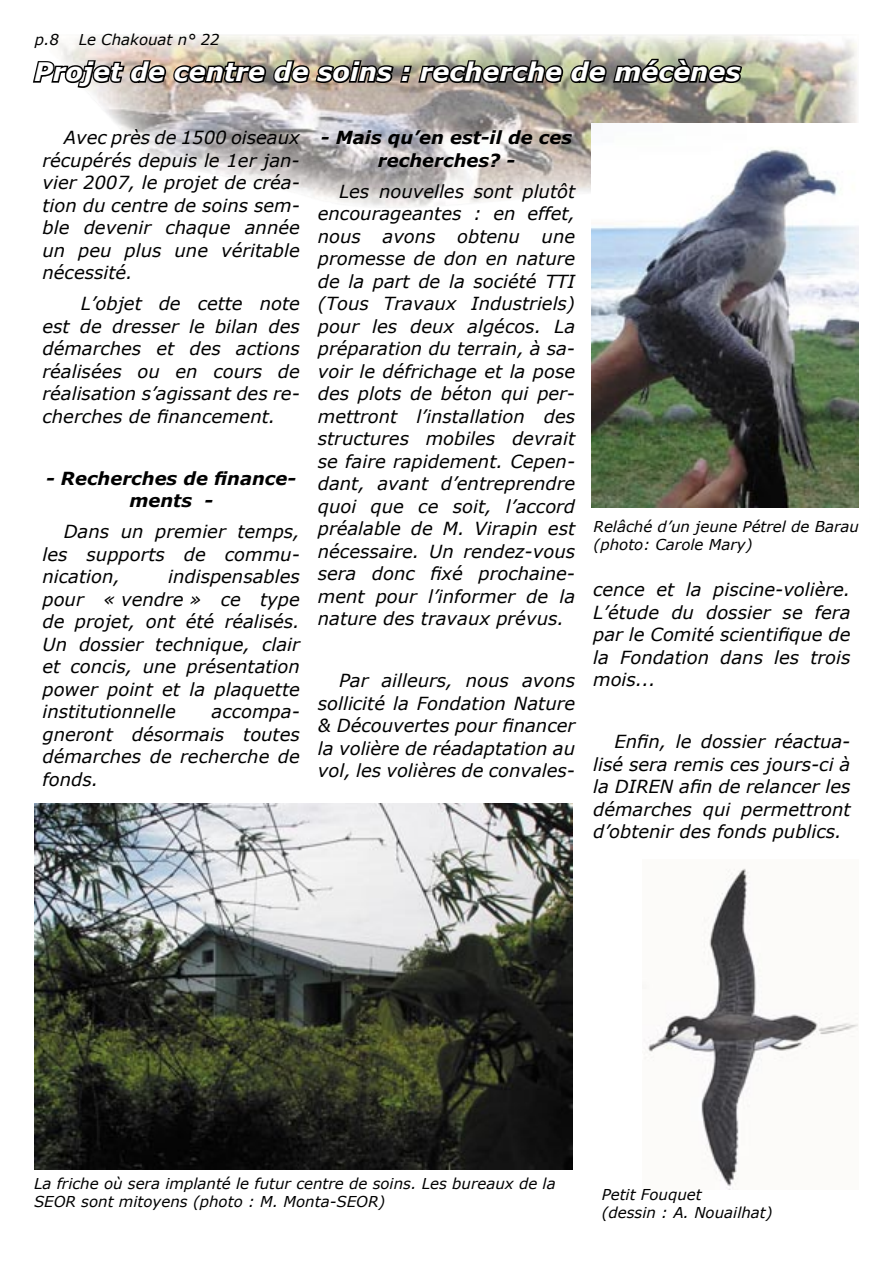
<style>
.page{position:relative;width:893px;height:1263px;background:#fff}
.page>*{position:absolute;margin:0;border:0;box-sizing:border-box;transform-origin:0 0}
.t1{font:italic 700 25.5px "Verdana";color:#fff}
.t2{font:italic 18px/22.5px "Verdana";color:#000;text-align:justify}
.t3{font:italic 700 18px/22.5px "Verdana";color:#000;text-align:center}
.t4{font:italic 15px/18px "Verdana";color:#000}
</style>
<div class="page">
<img style="left:160px;top:83px;width:643px;height:199px">
<img style="left:188px;top:175px;width:404px;height:51px">
<img style="left:211px;top:176px;width:381px;height:50px">
<img style="left:803px;top:40px;width:55px;height:83px">
<img style="left:122px;top:128px;width:145px;height:50px">
<img style="left:54px;top:35px;width:106px;height:95px">
<img style="left:158px;top:35px;width:648px;height:48px">
<img style="left:33px;top:45px;width:711px;height:45px">
<img style="left:34px;top:804px;width:539px;height:365px">
<img style="left:592px;top:123px;width:267px;height:384px">
<img style="left:645px;top:868px;width:213px;height:321px">
<p class="t4" style="left:79px;top:31px;width:143px">Le Chakouat n° 22</p>
<p class="t4" style="left:35px;top:31px;width:26px">p.8</p>
<h1 class="t1" style="left:34px;top:56px;width:708px">Projet de centre de soins : recherche de mécènes</h1>
<p class="t2" style="left:43px;top:126px;width:259px;text-indent:21px">Avec près de 1500 oiseaux récupérés depuis le 1er jan&shy;vier 2007, le projet de créa&shy;tion du centre de soins sem&shy;ble devenir chaque année un peu plus une véritable nécessité.</p>
<p class="t2" style="left:43px;top:292px;width:259px;text-indent:38px">L’objet de cette note est de dresser le bilan des démarches et des actions réalisées ou en cours de réalisation s’agissant des re&shy;cherches de financement.</p>
<p class="t3" style="left:46px;top:466px;width:251px">- Recherches de finance&shy;ments -</p>
<p class="t2" style="left:43px;top:520px;width:259px;text-indent:21px">Dans un premier temps, les supports de commu&shy;nication,</p>
<p class="t2" style="left:43px;top:565px;width:259px;text-indent:126px">indispensables pour « vendre » ce type de projet, ont été réalisés.<br>Un dossier technique, clair et concis, une présentation power point et la plaquette institutionnelle</p>
<p class="t2" style="left:43px;top:700px;width:259px;text-indent:169px">accompa&shy;gneront désormais toutes démarches de recherche de fonds.</p>
<p class="t3" style="left:321px;top:126px;width:253px">- Mais qu’en est-il de ces recherches? -</p>
<p class="t2" style="left:318px;top:179px;width:259px;text-indent:21px">Les nouvelles sont plutôt encourageantes : en effet, nous avons obtenu une promesse de don en nature de la part de la société TTI (Tous Travaux Industriels) pour les deux algécos. La préparation du terrain, à sa&shy;voir le défrichage et la pose des plots de béton qui per&shy;mettront l’installation des structures mobiles devrait se faire rapidement. Cepen&shy;dant, avant d’entreprendre quoi que ce soit, l’accord préalable de M. Virapin est nécessaire. Un rendez-vous sera donc fixé prochaine&shy;ment pour l’informer de la nature des travaux prévus.</p>
<p class="t2" style="left:318px;top:669px;width:259px;text-indent:21px">Par ailleurs, nous avons sollicité la Fondation Nature &amp; Découvertes pour financer la volière de réadaptation au vol, les volières de convales-</p>
<p class="t4" style="left:594px;top:517px;width:267px">Relâché d’un jeune Pétrel de Barau (photo: Carole Mary)</p>
<p class="t2" style="left:593px;top:578px;width:259px">cence et la piscine-volière.<br>L’étude du dossier se fera par le Comité scientifique de la Fondation dans les trois mois...</p>
<p class="t2" style="left:593px;top:730px;width:259px;text-indent:21px">Enfin, le dossier réactua&shy;lisé sera remis ces jours-ci à la DIREN afin de relancer les démarches qui permettront d’obtenir des fonds publics.</p>
<p class="t4" style="left:34px;top:1174px;width:523px">La friche où sera implanté le futur centre de soins. Les bureaux de la<br>SEOR sont mitoyens (photo : M. Monta-SEOR)</p>
<p class="t4" style="left:602px;top:1185px;width:172px">Petit Fouquet<br>(dessin : A. Nouailhat)</p>
</div>
